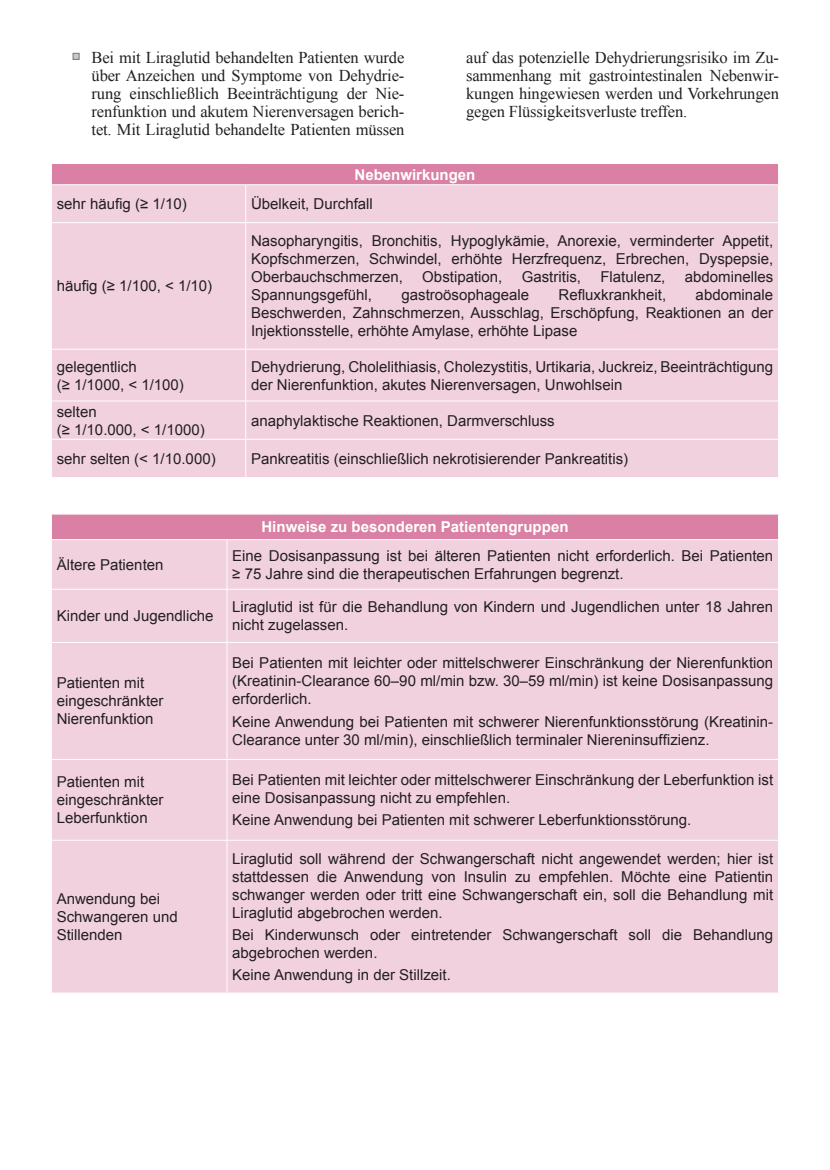
<style>
.page{position:relative;width:830px;height:1170px;background:#fff}
.page>*{position:absolute;margin:0;border:0;box-sizing:border-box;transform-origin:0 0}
.t1{font:16.5px/18px "Times New Roman";letter-spacing:-.01em;color:#231f20;text-align:justify}
.t2{font:15px/18px "Arial";color:#231f20}
.t3{font:700 15px "Arial";color:#fff}
</style>
<div class="page">
<svg style="left:73px;top:53px;width:6px;height:7px"></svg>
<div style="left:51px;top:163px;width:727px;height:22px;background:#d980a4"></div>
<div style="left:52px;top:185px;width:725px;height:292px;background:#f0d1dd"></div>
<hr style="left:51px;top:163px;width:195px;height:1px;background:#fff">
<svg style="left:51px;top:164px;width:1px;height:20px"></svg>
<hr style="left:246px;top:163px;width:532px;height:1px;background:#fff">
<hr style="left:51px;top:184px;width:195px;height:1px;background:#fff">
<hr style="left:246px;top:184px;width:532px;height:1px;background:#fff">
<hr style="left:245px;top:185px;width:1px;height:37px;background:#fff">
<hr style="left:51px;top:222px;width:195px;height:1px;background:#fff">
<hr style="left:246px;top:222px;width:532px;height:1px;background:#fff">
<hr style="left:245px;top:223px;width:1px;height:126px;background:#fff">
<hr style="left:51px;top:349px;width:195px;height:1px;background:#fff">
<hr style="left:246px;top:349px;width:532px;height:1px;background:#fff">
<hr style="left:245px;top:349px;width:1px;height:51px;background:#fff">
<hr style="left:51px;top:400px;width:195px;height:1px;background:#fff">
<hr style="left:246px;top:400px;width:532px;height:1px;background:#fff">
<hr style="left:245px;top:401px;width:1px;height:38px;background:#fff">
<hr style="left:51px;top:439px;width:195px;height:1px;background:#fff">
<hr style="left:246px;top:439px;width:532px;height:1px;background:#fff">
<hr style="left:245px;top:439px;width:1px;height:38px;background:#fff">
<div style="left:51px;top:514px;width:727px;height:25px;background:#d980a4"></div>
<div style="left:52px;top:540px;width:725px;height:452px;background:#f0d1dd"></div>
<svg style="left:51px;top:514px;width:1px;height:25px"></svg>
<hr style="left:226px;top:540px;width:1px;height:49px;background:#fff">
<hr style="left:51px;top:589px;width:176px;height:1px;background:#fff">
<hr style="left:227px;top:589px;width:551px;height:1px;background:#fff">
<hr style="left:226px;top:589px;width:1px;height:53px;background:#fff">
<hr style="left:51px;top:642px;width:176px;height:1px;background:#fff">
<hr style="left:227px;top:642px;width:551px;height:1px;background:#fff">
<hr style="left:226px;top:642px;width:1px;height:117px;background:#fff">
<hr style="left:51px;top:759px;width:176px;height:1px;background:#fff">
<hr style="left:227px;top:759px;width:551px;height:1px;background:#fff">
<hr style="left:226px;top:759px;width:1px;height:80px;background:#fff">
<hr style="left:51px;top:839px;width:176px;height:1px;background:#fff">
<hr style="left:227px;top:839px;width:551px;height:1px;background:#fff">
<hr style="left:226px;top:840px;width:1px;height:152px;background:#fff">
<p class="t1" style="left:92px;top:48px;width:314px">Bei mit Liraglutid behandelten Patienten wurde über Anzeichen und Symptome von Dehydrie&shy;rung einschließlich Beeinträchtigung der Nie&shy;renfunktion und akutem Nierenversagen berich&shy;tet. Mit Liraglutid behandelte Patienten müssen</p>
<p class="t1" style="left:466px;top:48px;width:314px">auf das potenzielle Dehydrierungsrisiko im Zu&shy;sammenhang mit gastrointestinalen Nebenwir&shy;kungen hingewiesen werden und Vorkehrungen gegen Flüssigkeitsverluste treffen.</p>
<p class="t3" style="left:354px;top:164px;width:122px">Nebenwirkungen</p>
<p class="t2" style="left:57px;top:195px;width:131px">sehr häufig (≥ 1/10)</p>
<p class="t2" style="left:251px;top:195px;width:123px">Übelkeit, Durchfall</p>
<p class="t2" style="left:57px;top:277px;width:157px">häufig (≥ 1/100, &lt; 1/10)</p>
<p class="t2" style="left:251px;top:232px;width:523px;text-align:justify">Nasopharyngitis, Bronchitis, Hypoglykämie, Anorexie, verminderter Appetit, Kopfschmerzen, Schwindel, erhöhte Herzfrequenz, Erbrechen, Dyspepsie, Oberbauchschmerzen,</p>
<p class="t2" style="left:422px;top:268px;width:82px">Obstipation,</p>
<p class="t2" style="left:521px;top:268px;width:61px">Gastritis,</p>
<p class="t2" style="left:600px;top:268px;width:67px">Flatulenz,</p>
<p class="t2" style="left:684px;top:268px;width:90px">abdominelles</p>
<p class="t2" style="left:251px;top:286px;width:122px">Spannungsgefühl,</p>
<p class="t2" style="left:401px;top:286px;width:129px">gastroösophageale</p>
<p class="t2" style="left:558px;top:286px;width:109px">Refluxkrankheit,</p>
<p class="t2" style="left:251px;top:286px;width:523px;text-align:justify;text-indent:444px">abdominale Beschwerden, Zahnschmerzen, Ausschlag, Erschöpfung, Reaktionen an der Injektionsstelle, erhöhte Amylase, erhöhte Lipase</p>
<p class="t2" style="left:57px;top:357px;width:129px">gelegentlich<br>(≥ 1/1000, &lt; 1/100)</p>
<p class="t2" style="left:251px;top:357px;width:523px">Dehydrierung, Cholelithiasis, Cholezystitis, Urtikaria, Juckreiz, Beeinträchtigung der Nierenfunktion, akutes Nierenversagen, Unwohlsein</p>
<p class="t2" style="left:57px;top:402px;width:149px">selten<br>(≥ 1/10.000, &lt; 1/1000)</p>
<p class="t2" style="left:251px;top:411px;width:305px">anaphylaktische Reaktionen, Darmverschluss</p>
<p class="t2" style="left:57px;top:450px;width:160px">sehr selten (&lt; 1/10.000)</p>
<p class="t2" style="left:251px;top:450px;width:378px">Pankreatitis (einschließlich nekrotisierender Pankreatitis)</p>
<p class="t3" style="left:261px;top:517px;width:308px">Hinweise zu besonderen Patientengruppen</p>
<p class="t2" style="left:57px;top:555px;width:108px">Ältere Patienten</p>
<p class="t2" style="left:232px;top:546px;width:542px">Eine Dosisanpassung ist bei älteren Patienten nicht erforderlich. Bei Patienten ≥ 75 Jahre sind die therapeutischen Erfahrungen begrenzt.</p>
<p class="t2" style="left:57px;top:607px;width:158px">Kinder und Jugendliche</p>
<p class="t2" style="left:232px;top:598px;width:542px">Liraglutid ist für die Behandlung von Kindern und Jugendlichen unter 18 Jahren nicht zugelassen.</p>
<p class="t2" style="left:57px;top:674px;width:108px">Patienten mit eingeschränkter<br>Nierenfunktion</p>
<p class="t2" style="left:232px;top:654px;width:542px;text-align:justify">Bei Patienten mit leichter oder mittelschwerer Einschränkung der Nierenfunktion (Kreatinin-Clearance 60–90 ml/min bzw. 30–59 ml/min) ist keine Dosisanpassung erforderlich.</p>
<p class="t2" style="left:232px;top:712px;width:542px">Keine Anwendung bei Patienten mit schwerer Nierenfunktionsstörung (Kreatinin-<br>Clearance unter 30 ml/min), einschließlich terminaler Niereninsuffizienz.</p>
<p class="t2" style="left:57px;top:773px;width:108px">Patienten mit eingeschränkter<br>Leberfunktion</p>
<p class="t2" style="left:232px;top:771px;width:542px">Bei Patienten mit leichter oder mittelschwerer Einschränkung der Leberfunktion ist eine Dosisanpassung nicht zu empfehlen.</p>
<p class="t2" style="left:232px;top:811px;width:460px">Keine Anwendung bei Patienten mit schwerer Leberfunktionsstörung.</p>
<p class="t2" style="left:57px;top:889px;width:122px">Anwendung bei<br>Schwangeren und<br>Stillenden</p>
<p class="t2" style="left:232px;top:849px;width:542px;text-align:justify">Liraglutid soll während der Schwangerschaft nicht angewendet werden; hier ist stattdessen die Anwendung von Insulin zu empfehlen. Möchte eine Patientin schwanger werden oder tritt eine Schwangerschaft ein, soll die Behandlung mit Liraglutid abgebrochen werden.</p>
<p class="t2" style="left:232px;top:925px;width:542px">Bei Kinderwunsch oder eintretender Schwangerschaft soll die Behandlung abgebrochen werden.</p>
<p class="t2" style="left:232px;top:966px;width:220px">Keine Anwendung in der Stillzeit.</p>
</div>
